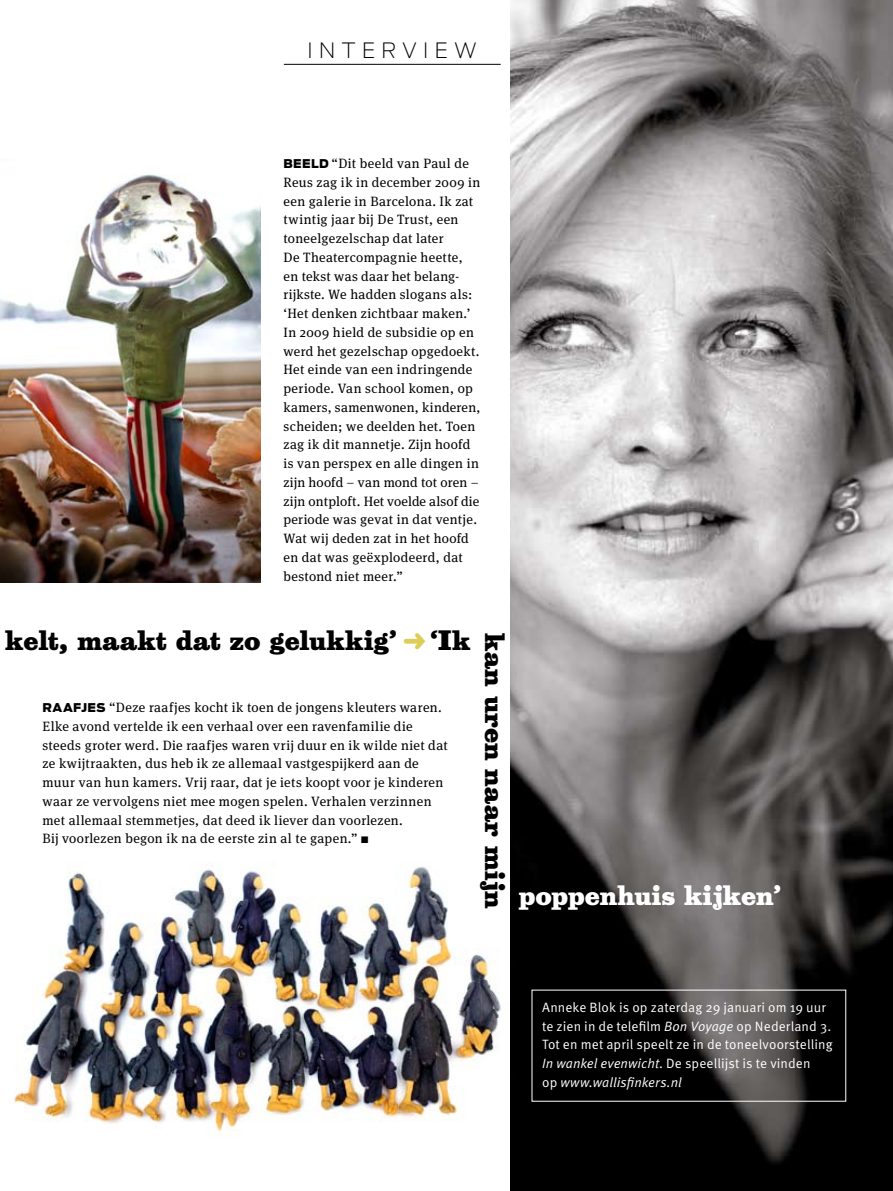
<style>
.page{position:relative;width:893px;height:1191px;background:#fff}
.page>*{position:absolute;margin:0;border:0;box-sizing:border-box;transform-origin:0 0}
.t1{font:900 25.5px "Belizio";letter-spacing:.005em;color:#000}
.t2{font:900 25.5px "Belizio";color:#fff}
.t3{font:200 21px "Antenna";letter-spacing:.3em;color:#000}
.t4{font:13.5px/18.8px "Meta Serif OT";letter-spacing:.025em;color:#000}
.t5{font:13.5px/18.8px "Meta OT";letter-spacing:.005em;color:#fff}
.s1{font-family:"Antenna";font-weight:900;font-size:12px}
.s2{font-style:italic}
.s3{color:#dbcd58}
</style>
<div class="page">
<img style="left:14px;top:867px;width:487px;height:265px">
<img style="left:510px;top:0;width:383px;height:1191px">
<hr style="left:284px;top:64px;width:217px;height:1px;background:#000">
<img style="left:0;top:174px;width:261px;height:408px">
<h2 class="t3" style="left:308px;top:38px;width:171px">INTERVIEW</h2>
<p class="t4" style="left:283px;top:154px;width:198px"><span class="s1">BEELD</span> “Dit beeld van Paul de<br>Reus zag ik in december 2009 in een galerie in Barcelona. Ik zat twintig jaar bij De Trust, een toneelgezelschap dat later<br>De Theatercompagnie heette, en tekst was daar het belang&shy;rijkste. We hadden slogans als: ‘Het denken zichtbaar maken.’<br>In 2009 hield de subsidie op en werd het gezelschap opgedoekt.<br>Het einde van een indringende periode. Van school komen, op kamers, samenwonen, kinderen, scheiden; we deelden het. Toen zag ik dit mannetje. Zijn hoofd is van perspex en alle dingen in zijn hoofd <span class="s2">–</span> van mond tot oren <span class="s2">– </span>zijn ontploft. Het voelde alsof die periode was gevat in dat ventje.<br>Wat wij deden zat in het hoofd en dat was geëxplodeerd, dat bestond niet meer.”</p>
<h1 class="t1" style="left:5px;top:625px;width:467px">kelt, maakt dat zo gelukkig’ <span class="s3">➜</span>‘Ik</h1>
<h1 class="t1" style="left:509px;top:632px;width:277px;rotate:90deg">kan uren naar mijn</h1>
<p class="t4" style="left:43px;top:698px;width:407px"><span class="s1">RAAFJES</span> “Deze raafjes kocht ik toen de jongens kleuters waren.<br>Elke avond vertelde ik een verhaal over een ravenfamilie die steeds groter werd. Die raafjes waren vrij duur en ik wilde niet dat ze kwijtraakten, dus heb ik ze allemaal vastgespijkerd aan de muur van hun kamers. Vrij raar, dat je iets koopt voor je kinderen waar ze vervolgens niet mee mogen spelen. Verhalen verzinnen met allemaal stemmetjes, dat deed ik liever dan voorlezen.<br>Bij voorlezen begon ik na de eerste zin al te gapen.” ■</p>
<h1 class="t2" style="left:519px;top:880px;width:264px">poppenhuis kijken’</h1>
<p class="t5" style="left:542px;top:998px;width:292px">Anneke Blok is op zaterdag 29 januari om 19 uur te zien in de telefilm <span class="s2">Bon Voyage</span> op Nederland 3.<br>Tot en met april speelt ze in de toneelvoorstelling <span class="s2">In wankel evenwicht</span>. De speellijst is te vinden<br>op <span class="s2">www.wallisfinkers.nl</span></p>
</div>
